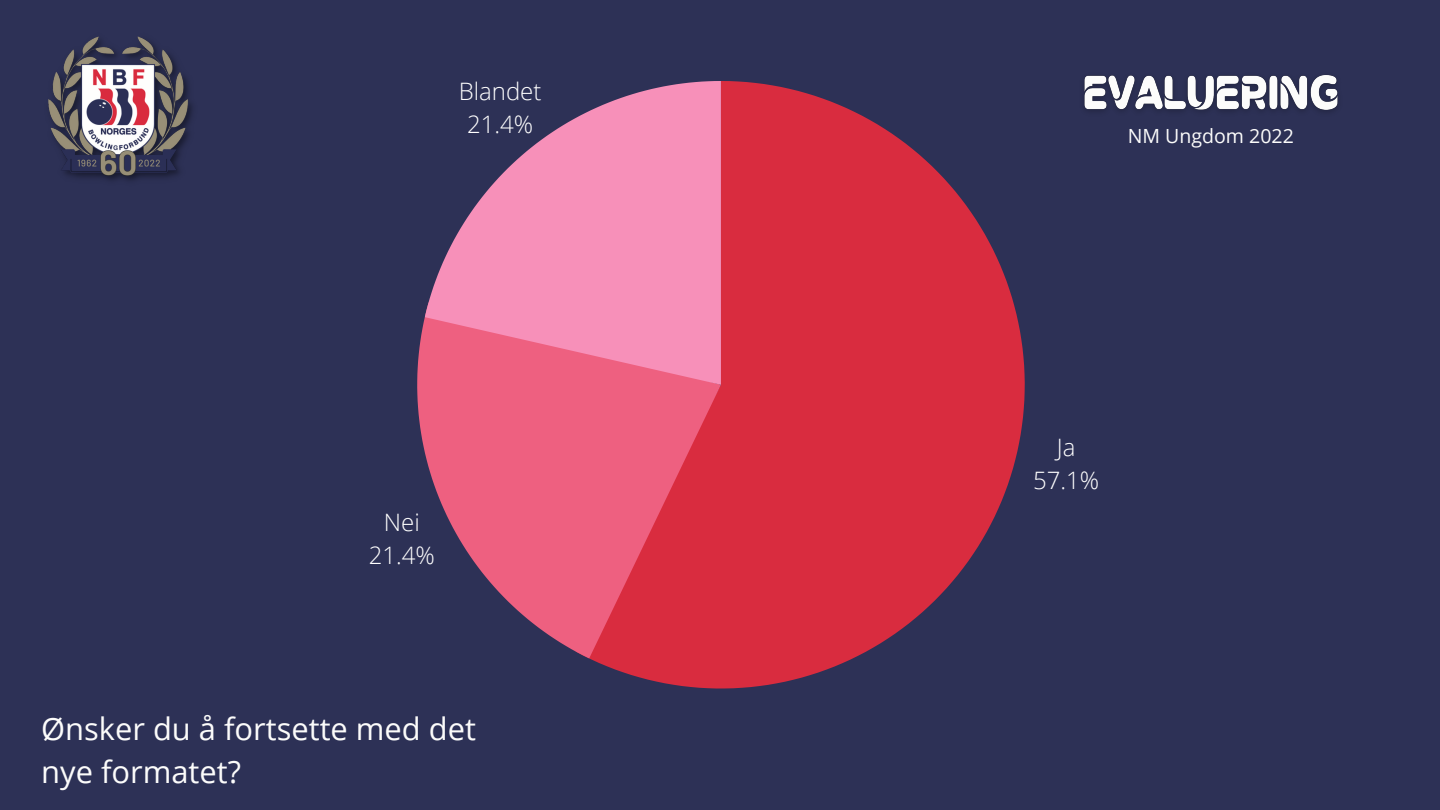
<style>
.page{position:relative;width:1440px;height:810px;background:#2d3156}
.page>*{position:absolute;margin:0;border:0;box-sizing:border-box;transform-origin:0 0}
.t1{font:30.9px/42.8px "Open Sans";color:#fcfcfb}
.t2{font:300 24px/33px "Open Sans";color:#fff;text-align:center}
.t3{font:19.5px "Open Sans";color:#fcfcfb}
</style>
<div class="page">
<img style="left:48px;top:36px;width:145px;height:145px">
<img style="left:1084px;top:75px;width:254px;height:37px">
<svg style="left:588px;top:81px;width:437px;height:608px;fill:#d92c3f"></svg>
<svg style="left:417px;top:316px;width:304px;height:342px;fill:#ee6080"></svg>
<svg style="left:425px;top:81px;width:296px;height:304px;fill:#f790b9"></svg>
<svg style="left:721px;top:81px;width:1px;height:304px"></svg>
<p class="t2" style="left:459px;top:75px;width:84px">Blandet<br>21.4%</p>
<p class="t2" style="left:369px;top:505px;width:68px">Nei<br>21.4%</p>
<p class="t1" style="left:41px;top:707px;width:436px">Ønsker du å fortsette med det nye formatet?</p>
<p class="t3" style="left:1128px;top:122px;width:167px">NM Ungdom 2022</p>
<p class="t2" style="left:1033px;top:430px;width:68px">Ja<br>57.1%</p>
</div>
